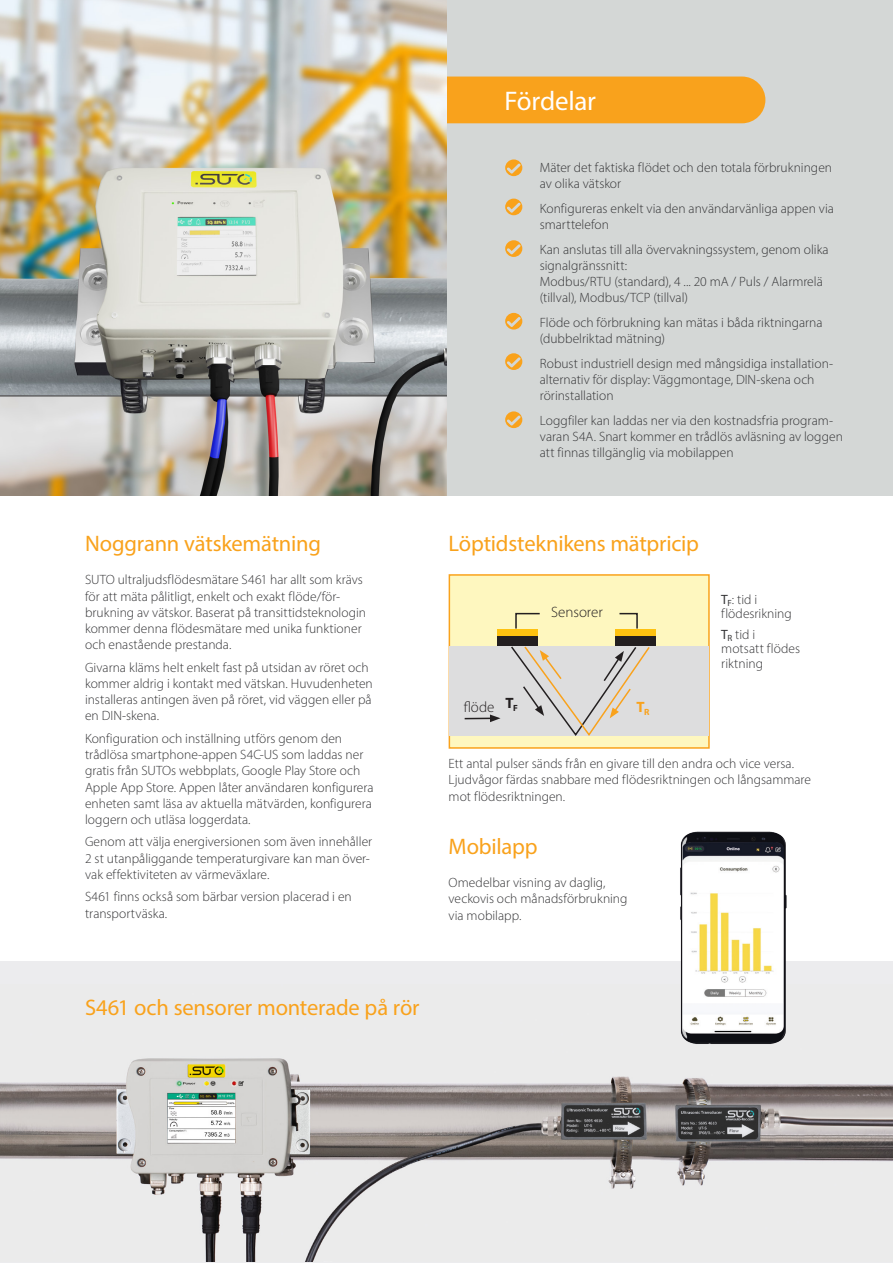
<style>
.page{position:relative;width:893px;height:1263px;background:#fff}
.page>*{position:absolute;margin:0;border:0;box-sizing:border-box;transform-origin:0 0}
.t1{font:27px "Myriad Pro";letter-spacing:-.01em;color:#fff}
.t2{font:22.5px "Myriad Pro";letter-spacing:-.01em;color:#f9a21c}
.t3{font:300 15px "Myriad Pro";color:#231f20}
.t4{font:700 15px "Myriad Pro";color:#f9a21c}
.t5{font:700 15px "Myriad Pro";color:#231f20}
.t6{font:300 13.5px/16.2px "Myriad Pro";color:#353537}
.s1{font-weight:400}
</style>
<div class="page">
<div style="left:0;top:961px;width:893px;height:302px;background:#ececee"></div>
<div style="left:446px;top:0;width:447px;height:496px;background:#d4d7d6"></div>
<div style="left:446px;top:77px;width:319px;height:46px;background:#f9a21c"></div>
<svg style="left:505px;top:159px;width:17px;height:17px"></svg>
<svg style="left:505px;top:313px;width:17px;height:17px"></svg>
<svg style="left:505px;top:199px;width:17px;height:16px"></svg>
<svg style="left:505px;top:240px;width:17px;height:17px"></svg>
<svg style="left:505px;top:353px;width:17px;height:17px"></svg>
<svg style="left:505px;top:411px;width:17px;height:17px"></svg>
<img style="left:0;top:1058px;width:893px;height:204px">
<div style="left:449px;top:574px;width:261px;height:175px;background:#fef7bf;border:2px solid #f9a21c"></div>
<div style="left:449px;top:646px;width:260px;height:89px;background:#ddddde"></div>
<div style="left:497px;top:635px;width:41px;height:11px;background:#231f20"></div>
<div style="left:497px;top:629px;width:41px;height:6px;background:#fec210"></div>
<div style="left:615px;top:635px;width:41px;height:11px;background:#231f20"></div>
<div style="left:615px;top:629px;width:41px;height:6px;background:#fec210"></div>
<svg style="left:509px;top:646px;width:142px;height:90px"></svg>
<hr style="left:465px;top:717px;width:27px;height:2px;background:#231f20">
<svg style="left:490px;top:714px;width:10px;height:8px"></svg>
<svg style="left:515px;top:612px;width:25px;height:17px"></svg>
<svg style="left:619px;top:612px;width:19px;height:17px"></svg>
<img style="left:680px;top:831px;width:107px;height:213px">
<img style="left:0;top:0;width:446px;height:496px">
<p class="t2" style="left:85px;top:530px;width:237px">Noggrann vätskemätning</p>
<p class="t6" style="left:85px;top:572px;width:283px">SUTO ultraljudsflödesmätare S461 har allt som krävs för att mäta pålitligt, enkelt och exakt flöde/för&shy;brukning av vätskor. Baserat på transittidsteknologin kommer denna flödesmätare med unika funktioner och enastående prestanda.</p>
<p class="t6" style="left:85px;top:659px;width:289px">Givarna kläms helt enkelt fast på utsidan av röret och kommer aldrig i kontakt med vätskan. Huvudenheten installeras antingen även på röret, vid väggen eller på en DIN-skena.</p>
<p class="t6" style="left:85px;top:730px;width:290px">Konfiguration och inställning utförs genom den trådlösa smartphone-appen S4C-US som laddas ner gratis från SUTOs webbplats, Google Play Store och Apple App Store. Appen låter användaren konfigurera enheten samt läsa av aktuella mätvärden, konfigurera loggern och utläsa loggerdata.</p>
<p class="t6" style="left:85px;top:834px;width:289px">Genom att välja energiversionen som även innehåller<br>2 st utanpåliggande temperaturgivare kan man över&shy;vak effektiviteten av värmeväxlare.</p>
<p class="t6" style="left:85px;top:889px;width:268px">S461 finns också som bärbar version placerad i en transportväska.</p>
<p class="t1" style="left:504px;top:84px;width:93px">Fördelar</p>
<p class="t6" style="left:540px;top:159px;width:294px">Mäter det faktiska flödet och den totala förbrukningen av olika vätskor</p>
<p class="t6" style="left:540px;top:200px;width:296px">Konfigureras enkelt via den användarvänliga appen via smarttelefon</p>
<p class="t6" style="left:540px;top:241px;width:290px">Kan anslutas till alla övervakningssystem, genom olika signalgränssnitt:<br>Modbus/RTU (standard), 4 ... 20 mA / Puls / Alarmrelä (tillval), Modbus/TCP (tillval)</p>
<p class="t6" style="left:540px;top:314px;width:284px">Flöde och förbrukning kan mätas i båda riktningarna (dubbelriktad mätning)</p>
<p class="t6" style="left:540px;top:355px;width:295px">Robust industriell design med mångsidiga installation&shy;alternativ för display: Väggmontage, DIN-skena och rörinstallation</p>
<p class="t6" style="left:540px;top:412px;width:305px">Loggfiler kan laddas ner via den kostnadsfria program&shy;varan S4A. Snart kommer en trådlös avläsning av loggen att finnas tillgänglig via mobilappen</p>
<p class="t2" style="left:449px;top:530px;width:252px">Löptidsteknikens mätpricip</p>
<p class="t3" style="left:464px;top:698px;width:32px">flöde</p>
<p class="t5" style="left:506px;top:693px;width:14px">T<sub>F</sub></p>
<p class="t3" style="left:551px;top:603px;width:53px">Sensorer</p>
<p class="t4" style="left:637px;top:697px;width:14px">T<sub>R</sub></p>
<p class="t6" style="left:721px;top:592px;width:72px;line-height:14.2px"><span class="s1">T</span><sub>F</sub>: tid i flödesrikning</p>
<p class="t6" style="left:721px;top:627px;width:80px;line-height:14.2px"><span class="s1">T</span><sub>R</sub> tid i motsatt flödes riktning</p>
<p class="t6" style="left:449px;top:755px;width:364px">Ett antal pulser sänds från en givare till den andra och vice versa.<br>Ljudvågor färdas snabbare med flödesriktningen och långsammare mot flödesriktningen.</p>
<p class="t2" style="left:449px;top:832px;width:91px">Mobilapp</p>
<p class="t6" style="left:449px;top:874px;width:180px">Omedelbar visning av daglig, veckovis och månadsförbrukning via mobilapp.</p>
<p class="t2" style="left:85px;top:994px;width:336px">S461 och sensorer monterade på rör</p>
</div>
